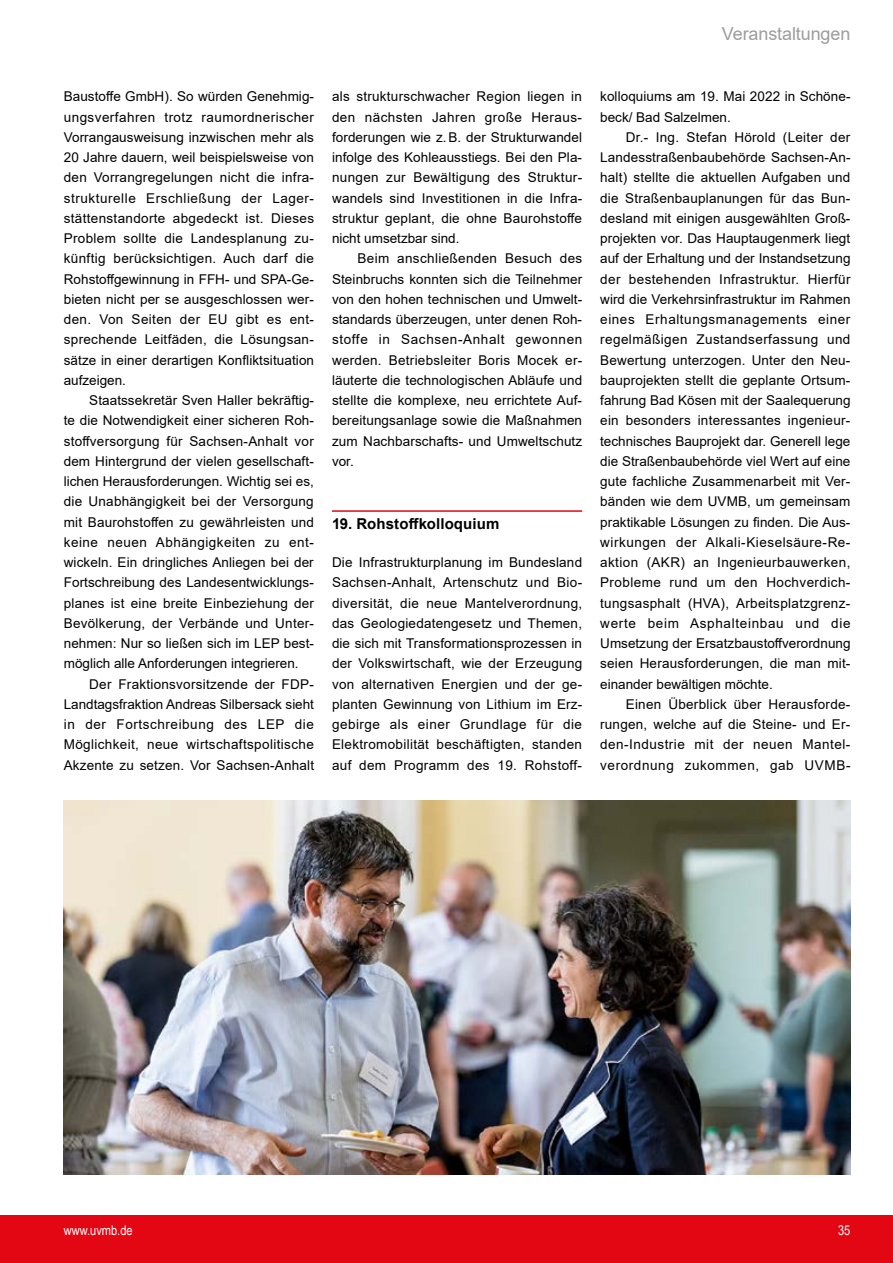
<style>
.page{position:relative;width:893px;height:1263px;background:#fff}
.page>*{position:absolute;margin:0;border:0;box-sizing:border-box;transform-origin:0 0}
.t1{font:18px "Arial";letter-spacing:-.005em;color:#9d9d9c}
.t2{font:700 15px "Arial";letter-spacing:.005em;color:#000}
.t3{font:13.5px/20.2px "Arial";letter-spacing:.01em;color:#000;text-align:justify}
.t4{font:13.5px "Arial Narrow";color:#fff}
</style>
<div class="page">
<div style="left:0;top:1215px;width:893px;height:48px;background:#e30613"></div>
<hr style="left:332px;top:510px;width:250px;height:2px;background:#e30613">
<img style="left:64px;top:801px;width:786px;height:373px">
<h1 class="t1" style="left:722px;top:22px;width:130px">Veranstaltungen</h1>
<p class="t3" style="left:64px;top:86px;width:252px">Baustoffe GmbH). So würden Genehmig&shy;ungsverfahren trotz raumordnerischer Vorrangausweisung inzwischen mehr als 20 Jahre dauern, weil beispielsweise von den Vorrangregelungen nicht die infra&shy;strukturelle Erschließung der Lager&shy;stättenstandorte abgedeckt ist. Dieses Problem sollte die Landesplanung zu&shy;künftig berücksichtigen. Auch darf die Rohstoffgewinnung in FFH- und SPA-Ge&shy;bieten nicht per se ausgeschlossen wer&shy;den. Von Seiten der EU gibt es ent&shy;sprechende Leitfäden, die Lösungsan&shy;sätze in einer derartigen Konfliktsituation aufzeigen.</p>
<p class="t3" style="left:64px;top:390px;width:252px;text-indent:26px">Staatssekretär Sven Haller bekräftig&shy;te die Notwendigkeit einer sicheren Roh&shy;stoffversorgung für Sachsen-Anhalt vor dem Hintergrund der vielen gesellschaft&shy;lichen Herausforderungen. Wichtig sei es, die Unabhängigkeit bei der Versorgung mit Baurohstoffen zu gewährleisten und keine neuen Abhängigkeiten zu ent&shy;wickeln. Ein dringliches Anliegen bei der Fortschreibung des Landesentwicklungs&shy;planes ist eine breite Einbeziehung der Bevölkerung, der Verbände und Unter&shy;nehmen: Nur so ließen sich im LEP best&shy;möglich alle Anforderungen integrieren.</p>
<p class="t3" style="left:64px;top:674px;width:252px;text-indent:26px">Der Fraktionsvorsitzende der FDP-Landtagsfraktion Andreas Silbersack sieht in der Fortschreibung des LEP die Möglichkeit, neue wirtschaftspolitische Akzente zu setzen. Vor Sachsen-Anhalt</p>
<p class="t3" style="left:332px;top:86px;width:252px">als strukturschwacher Region liegen in den nächsten Jahren große Heraus&shy;forderungen wie z.B. der Strukturwandel infolge des Kohleausstiegs. Bei den Pla&shy;nungen zur Bewältigung des Struktur&shy;wandels sind Investitionen in die Infra&shy;struktur geplant, die ohne Baurohstoffe nicht umsetzbar sind.</p>
<p class="t3" style="left:332px;top:248px;width:252px;text-indent:26px">Beim anschließenden Besuch des Steinbruchs konnten sich die Teilnehmer von den hohen technischen und Umwelt&shy;standards überzeugen, unter denen Roh&shy;stoffe in Sachsen-Anhalt gewonnen werden. Betriebsleiter Boris Mocek er&shy;läuterte die technologischen Abläufe und stellte die komplexe, neu errichtete Auf&shy;bereitungsanlage sowie die Maßnahmen zum Nachbarschafts- und Umweltschutz vor.</p>
<p class="t2" style="left:332px;top:513px;width:169px">19. Rohstoffkolloquium</p>
<p class="t3" style="left:332px;top:552px;width:252px">Die Infrastrukturplanung im Bundesland Sachsen-Anhalt, Artenschutz und Bio&shy;diversität, die neue Mantelverordnung, das Geologiedatengesetz und Themen, die sich mit Transformationsprozessen in der Volkswirtschaft, wie der Erzeugung von alternativen Energien und der ge&shy;planten Gewinnung von Lithium im Erz&shy;gebirge als einer Grundlage für die Elektromobilität beschäftigten, standen auf dem Programm des 19. Rohstoff-</p>
<p class="t3" style="left:600px;top:86px;width:252px">kolloquiums am 19. Mai 2022 in Schöne&shy;beck/ Bad Salzelmen.</p>
<p class="t3" style="left:600px;top:127px;width:252px;text-indent:26px">Dr.- Ing. Stefan Hörold (Leiter der Landesstraßenbaubehörde Sachsen-An&shy;halt) stellte die aktuellen Aufgaben und die Straßenbauplanungen für das Bun&shy;desland mit einigen ausgewählten Groß&shy;projekten vor. Das Hauptaugenmerk liegt auf der Erhaltung und der Instandsetzung der bestehenden Infrastruktur. Hierfür wird die Verkehrsinfrastruktur im Rahmen eines Erhaltungsmanagements einer regelmäßigen Zustandserfassung und Bewertung unterzogen. Unter den Neu&shy;bauprojekten stellt die geplante Ortsum&shy;fahrung Bad Kösen mit der Saalequerung ein besonders interessantes ingenieur&shy;technisches Bauprojekt dar. Generell lege die Straßenbaubehörde viel Wert auf eine gute fachliche Zusammenarbeit mit Ver&shy;bänden wie dem UVMB, um gemeinsam praktikable Lösungen zu finden. Die Aus&shy;wirkungen der Alkali-Kieselsäure-Re&shy;aktion (AKR) an Ingenieurbauwerken, Probleme rund um den Hochverdich&shy;tungsasphalt (HVA), Arbeitsplatzgrenz&shy;werte beim Asphalteinbau und die Umsetzung der Ersatzbaustoffverordnung seien Herausforderungen, die man mit&shy;einander bewältigen möchte.</p>
<p class="t3" style="left:600px;top:694px;width:252px;text-indent:26px">Einen Überblick über Herausforde&shy;rungen, welche auf die Steine- und Er&shy;den-Industrie mit der neuen Mantel&shy;verordnung zukommen, gab UVMB-</p>
<p class="t4" style="left:64px;top:1221px;width:70px">www.uvmb.de</p>
<p class="t4" style="left:838px;top:1221px;width:14px">35</p>
</div>
